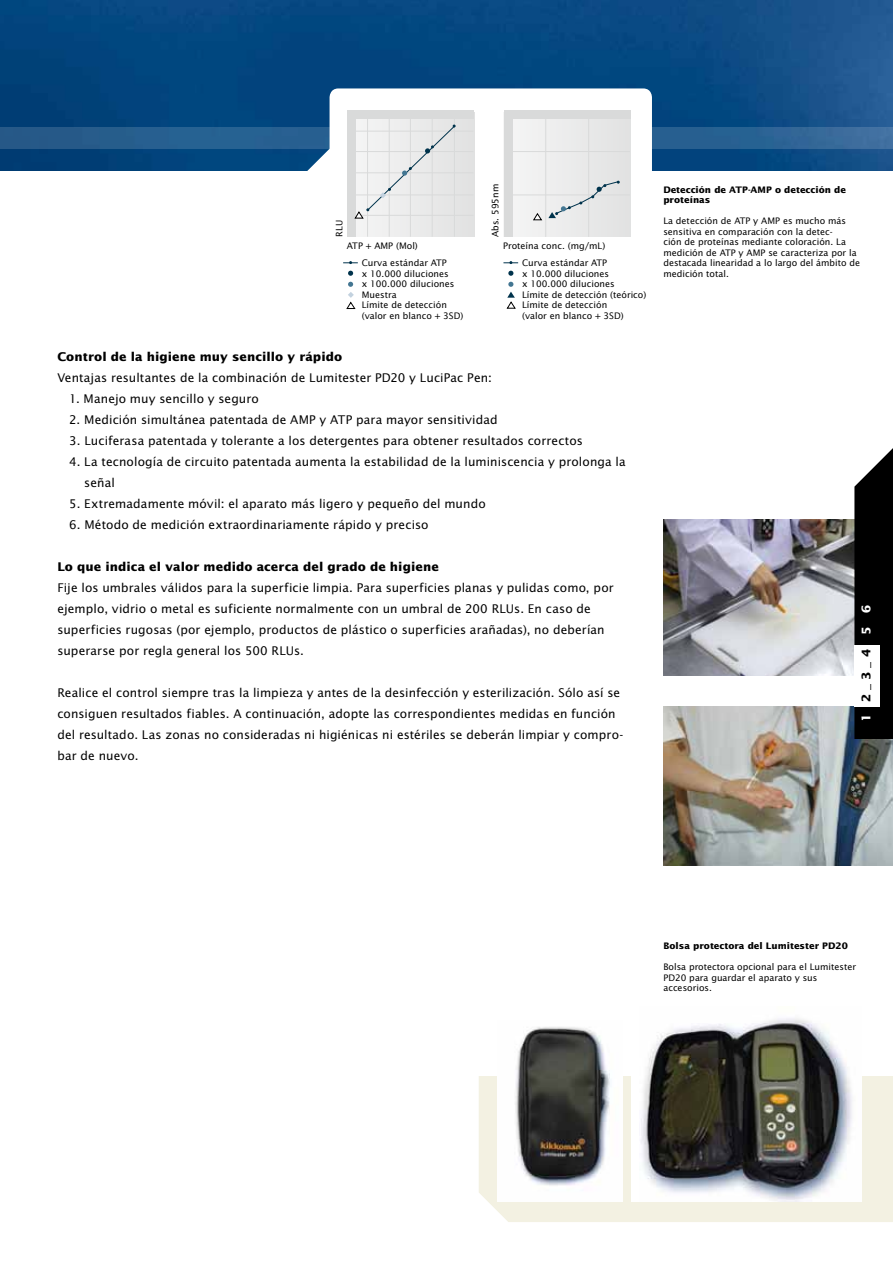
<style>
.page{position:relative;width:893px;height:1263px;background:#fff}
.page>*{position:absolute;margin:0;border:0;box-sizing:border-box;transform-origin:0 0}
.t1{font:12px/21px "Lucida Sans";letter-spacing:.01em;color:#000}
.t2{font:700 12px "Lucida Sans";letter-spacing:.005em;color:#000}
.t3{font:9px/10.5px "Lucida Sans";color:#000}
.t4{font:700 9px/10.5px "Lucida Sans";color:#000}
.s1{color:#fff}
</style>
<div class="page">
<img style="left:663px;top:520px;width:191px;height:156px">
<img style="left:663px;top:706px;width:230px;height:159px">
<svg style="left:854px;top:448px;width:39px;height:291px;background:#161616"></svg>
<div style="left:854px;top:645px;width:26px;height:61px;background:#fff"></div>
<div style="left:479px;top:1076px;width:414px;height:146px;background:#f3f1e2"></div>
<div style="left:631px;top:1059px;width:230px;height:143px;background:#fff"></div>
<img style="left:497px;top:1027px;width:125px;height:175px">
<img style="left:640px;top:1018px;width:212px;height:184px">
<img style="left:0;top:0;width:893px;height:170px">
<svg style="left:0;top:128px;width:893px;height:21px;background:#2a6191"></svg>
<div style="left:347px;top:112px;width:127px;height:125px;background:#ebebeb"></div>
<div style="left:504px;top:112px;width:127px;height:125px;background:#ebebeb"></div>
<hr style="left:410px;top:113px;width:1px;height:124px;background:#d9dada">
<hr style="left:389px;top:113px;width:1px;height:124px;background:#d9dada">
<hr style="left:545px;top:113px;width:1px;height:124px;background:#d9dada">
<hr style="left:367px;top:113px;width:1px;height:124px;background:#d9dada">
<hr style="left:432px;top:113px;width:1px;height:124px;background:#d9dada">
<hr style="left:588px;top:113px;width:1px;height:124px;background:#d9dada">
<hr style="left:454px;top:113px;width:1px;height:124px;background:#d9dada">
<div style="left:347px;top:110px;width:9px;height:127px;background:#d9dada"></div>
<div style="left:504px;top:110px;width:9px;height:127px;background:#d9dada"></div>
<svg style="left:302px;top:88px;width:350px;height:132px"></svg>
<svg style="left:348px;top:271px;width:5px;height:5px"></svg>
<svg style="left:347px;top:282px;width:8px;height:27px"></svg>
<svg style="left:343px;top:261px;width:15px;height:3px"></svg>
<svg style="left:508px;top:271px;width:5px;height:5px"></svg>
<svg style="left:503px;top:261px;width:15px;height:3px"></svg>
<svg style="left:507px;top:282px;width:9px;height:27px"></svg>
<p class="t3" style="left:334px;top:237px;width:18px;rotate:-90deg">RLU</p>
<p class="t3" style="left:490px;top:237px;width:55px;rotate:-90deg">Abs. 595nm</p>
<p class="t3" style="left:347px;top:240px;width:72px">ATP + AMP (Mol)</p>
<p class="t3" style="left:503px;top:240px;width:104px">Proteína conc. (mg/mL)</p>
<p class="t3" style="left:362px;top:257px;width:103px">Curva estándar ATP<br>x 10.000 diluciones<br>x 100.000 diluciones<br>Muestra<br>Límite de detección (valor en blanco + 3SD)</p>
<p class="t3" style="left:522px;top:257px;width:126px">Curva estándar ATP<br>x 10.000 diluciones<br>x 100.000 diluciones<br>Límite de detección (teórico)<br>Límite de detección<br>(valor en blanco + 3SD)</p>
<p class="t2" style="left:57px;top:349px;width:286px">Control de la higiene muy sencillo y rápido</p>
<p class="t1" style="left:57px;top:367px;width:436px">Ventajas resultantes de la combinación de Lumitester PD20 y LuciPac Pen:</p>
<p class="t1" style="left:69px;top:388px;width:191px">1. Manejo muy sencillo y seguro</p>
<p class="t1" style="left:69px;top:409px;width:430px">2. Medición simultánea patentada de AMP y ATP para mayor sensitividad</p>
<p class="t1" style="left:69px;top:430px;width:515px">3. Luciferasa patentada y tolerante a los detergentes para obtener resultados correctos</p>
<p class="t1" style="left:84px;top:451px;width:543px;text-indent:-15px">4. La tecnología de circuito patentada aumenta la estabilidad de la luminiscencia y prolonga la señal</p>
<p class="t1" style="left:69px;top:493px;width:418px">5. Extremadamente móvil: el aparato más ligero y pequeño del mundo</p>
<p class="t1" style="left:69px;top:514px;width:361px">6. Método de medición extraordinariamente rápido y preciso</p>
<p class="t2" style="left:57px;top:559px;width:383px">Lo que indica el valor medido acerca del grado de higiene</p>
<p class="t1" style="left:57px;top:577px;width:558px">Fije los umbrales válidos para la superficie limpia. Para superficies planas y pulidas como, por ejemplo, vidrio o metal es suficiente normalmente con un umbral de 200 RLUs. En caso de superficies rugosas (por ejemplo, productos de plástico o superficies arañadas), no deberían superarse por regla general los 500 RLUs.</p>
<p class="t1" style="left:57px;top:682px;width:567px">Realice el control siempre tras la limpieza y antes de la desinfección y esterilización. Sólo así se consiguen resultados fiables. A continuación, adopte las correspondientes medidas en función del resultado. Las zonas no consideradas ni higiénicas ni estériles se deberán limpiar y compro&shy;bar de nuevo.</p>
<p class="t4" style="left:663px;top:184px;width:184px">Detección de ATP-AMP o detección de proteínas</p>
<p class="t3" style="left:663px;top:216px;width:198px">La detección de ATP y AMP es mucho más sensitiva en comparación con la detec-<br>ción de proteínas mediante coloración. La medición de ATP y AMP se caracteriza por la destacada linearidad a lo largo del ámbito de medición total.</p>
<p class="t2" style="left:859px;top:722px;width:119px;rotate:-90deg"><span class="s1">1</span>2 _ 3 _ 4<span class="s1">56</span></p>
<p class="t4" style="left:663px;top:940px;width:186px">Bolsa protectora del Lumitester PD20</p>
<p class="t3" style="left:663px;top:961px;width:194px">Bolsa protectora opcional para el Lumitester<br>PD20 para guardar el aparato y sus accesorios.</p>
</div>
